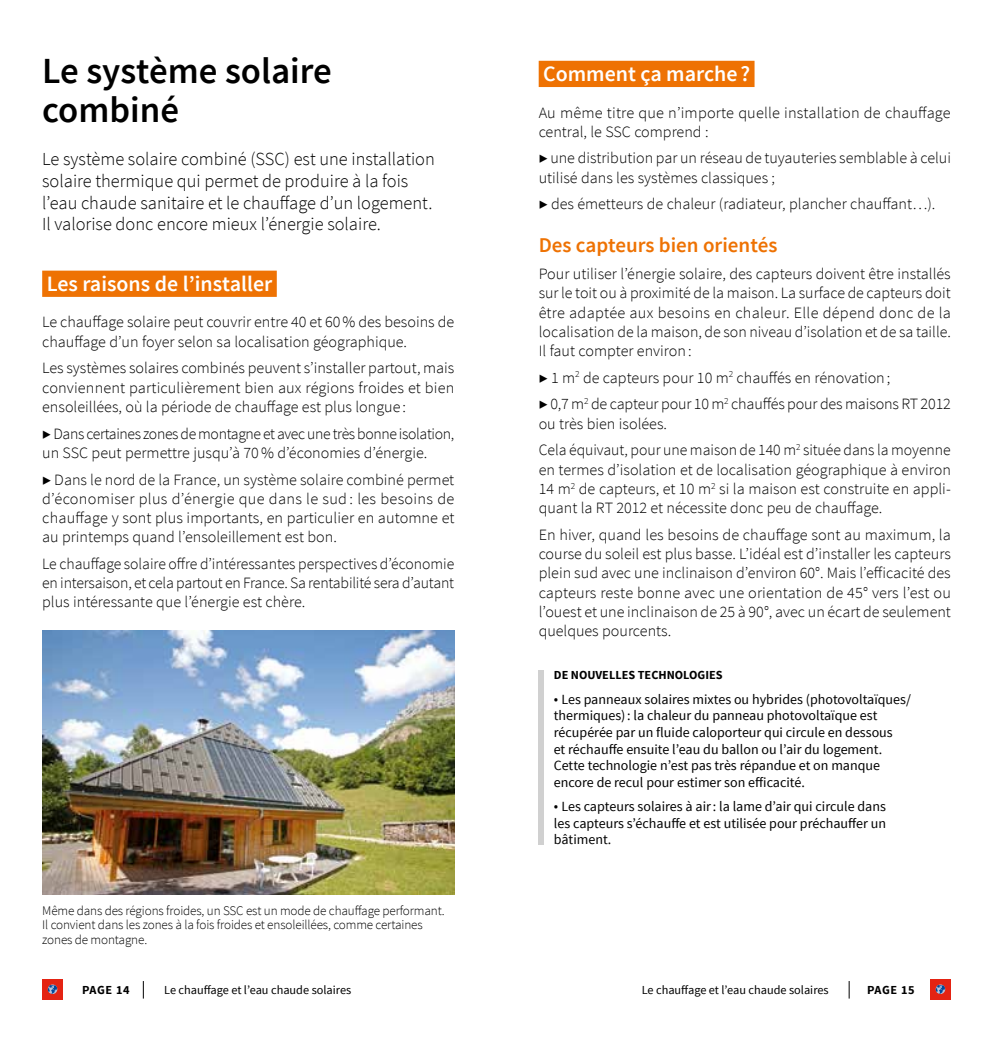
<style>
.page{position:relative;width:993px;height:1042px;background:#fff}
.page>*{position:absolute;margin:0;border:0;box-sizing:border-box;transform-origin:0 0}
.t1{font:600 36.75px/38.5px "Source Sans Pro";color:#000}
.t2{font:600 21.88px "Source Sans Pro";color:#fff}
.t3{font:600 21px "Source Sans Pro";color:#ee7203}
.t4{font:300 18.38px/21.9px "Source Sans Pro";color:#000}
.t5{font:300 15.75px/19.2px "Source Sans Pro";color:#000;text-align:justify}
.t6{font:300 15.75px/19.2px "Source Sans Pro";letter-spacing:-.02em;color:#000}
.t7{font:14px/16.6px "Source Sans Pro";color:#000}
.t8{font:300 13.12px/14.9px "Source Sans Pro";letter-spacing:-.01em;color:#000}
.t9{font:12.25px "Source Sans Pro";color:#000}
.t10{font:700 12.25px "Source Sans Pro";color:#000}
.s1{font-weight:300;font-size:15.75px}
</style>
<div class="page">
<svg style="left:143px;top:981px;width:1px;height:17px"></svg>
<div style="left:42px;top:979px;width:21px;height:21px;background:#e42313"></div>
<svg style="left:48px;top:984px;width:9px;height:10px"></svg>
<svg style="left:848px;top:981px;width:1px;height:17px"></svg>
<div style="left:929px;top:979px;width:21px;height:21px;background:#e42313"></div>
<svg style="left:935px;top:984px;width:9px;height:10px"></svg>
<div style="left:42px;top:271px;width:235px;height:26px;background:#ee7203"></div>
<img style="left:42px;top:630px;width:412px;height:264px">
<div style="left:538px;top:61px;width:216px;height:26px;background:#ee7203"></div>
<div style="left:538px;top:670px;width:5px;height:174px;background:#d0d0d0"></div>
<h1 class="t1" style="left:42px;top:53px;width:291px">Le système solaire combiné</h1>
<p class="t4" style="left:42px;top:148px;width:394px">Le système solaire combiné (SSC) est une installation solaire thermique qui permet de produire à la fois l’eau chaude sanitaire et le chauffage d’un logement.<br>Il valorise donc encore mieux l’énergie solaire.</p>
<h2 class="t2" style="left:47px;top:270px;width:227px">Les raisons de l’installer</h2>
<p class="t5" style="left:42px;top:313px;width:413px">Le chauffage solaire peut couvrir entre 40 et 60% des besoins de chauffage d’un foyer selon sa localisation géographique.</p>
<p class="t5" style="left:42px;top:358px;width:413px">Les systèmes solaires combinés peuvent s’installer partout, mais conviennent particulièrement bien aux régions froides et bien ensoleillées, où la période de chauffage est plus longue :</p>
<p class="t6" style="left:42px;top:424px;width:413px">▶ Dans certaines zones de montagne et avec une très bonne isolation, un SSC peut permettre jusqu’à 70% d’économies d’énergie.</p>
<p class="t5" style="left:42px;top:470px;width:413px">▶ Dans le nord de la France, un système solaire combiné permet d’économiser plus d’énergie que dans le sud : les besoins de chauffage y sont plus importants, en particulier en automne et au printemps quand l’ensoleillement est bon.</p>
<p class="t5" style="left:42px;top:554px;width:413px">Le chauffage solaire offre d’intéressantes perspectives d’économie en intersaison, et cela partout en France. Sa rentabilité sera d’autant plus intéressante que l’énergie est chère.</p>
<p class="t8" style="left:42px;top:903px;width:404px">Même dans des régions froides, un SSC est un mode de chauffage performant.<br>Il convient dans les zones à la fois froides et ensoleillées, comme certaines zones de montagne.</p>
<h2 class="t2" style="left:543px;top:60px;width:208px">Comment ça marche?</h2>
<p class="t5" style="left:538px;top:103px;width:413px">Au même titre que n’importe quelle installation de chauffage central, le SSC comprend :</p>
<p class="t5" style="left:538px;top:149px;width:414px">▶ une distribution par un réseau de tuyauteries semblable à celui utilisé dans les systèmes classiques ;</p>
<p class="t5" style="left:538px;top:195px;width:398px">▶ des émetteurs de chaleur (radiateur, plancher chauffant…).</p>
<h3 class="t3" style="left:538px;top:232px;width:240px">Des capteurs bien orientés</h3>
<p class="t5" style="left:538px;top:264px;width:413px">Pour utiliser l’énergie solaire, des capteurs doivent être installés sur le toit ou à proximité de la maison. La surface de capteurs doit être adaptée aux besoins en chaleur. Elle dépend donc de la localisation de la maison, de son niveau d’isolation et de sa taille.<br>Il faut compter environ:</p>
<p class="t5" style="left:538px;top:364px;width:413px;line-height:26.8px">▶ 1 m<sup>2</sup> de capteurs pour 10 m<sup>2</sup> chauffés en rénovation;<br>▶ 0,7 m<sup>2</sup> de capteur pour 10 m<sup>2</sup> chauffés pour des maisons RT 2012</p>
<p class="t5" style="left:538px;top:410px;width:413px;line-height:26.8px">ou très bien isolées.<br>Cela équivaut, pour une maison de 140 m<sup>2</sup> située dans la moyenne</p>
<p class="t5" style="left:538px;top:460px;width:413px">en termes d’isolation et de localisation géographique à environ 14 m<sup>2</sup> de capteurs, et 10 m<sup>2</sup> si la maison est construite en appli&shy;quant la RT 2012 et nécessite donc peu de chauffage.</p>
<p class="t5" style="left:538px;top:525px;width:413px">En hiver, quand les besoins de chauffage sont au maximum, la course du soleil est plus basse. L’idéal est d’installer les capteurs plein sud avec une inclinaison d’environ 60°. Mais l’efficacité des capteurs reste bonne avec une orientation de 45° vers l’est ou l’ouest et une inclinaison de 25 à 90°, avec un écart de seulement quelques pourcents.</p>
<p class="t10" style="left:553px;top:667px;width:170px">DE NOUVELLES TECHNOLOGIES</p>
<p class="t7" style="left:553px;top:691px;width:358px"><span class="s1">•</span> Les panneaux solaires mixtes ou hybrides (photovoltaïques/ thermiques): la chaleur du panneau photovoltaïque est récupérée par un fluide caloporteur qui circule en dessous<br>et réchauffe ensuite l’eau du ballon ou l’air du logement.<br>Cette technologie n’est pas très répandue et on manque encore de recul pour estimer son efficacité.</p>
<p class="t7" style="left:553px;top:798px;width:333px;text-align:justify"><span class="s1">•</span> Les capteurs solaires à air: la lame d’air qui circule dans les capteurs s’échauffe et est utilisée pour préchauffer un bâtiment.</p>
<p class="t10" style="left:82px;top:981px;width:49px">PAGE 14</p>
<p class="t9" style="left:164px;top:982px;width:188px">Le chauffage et l’eau chaude solaires</p>
<p class="t9" style="left:641px;top:982px;width:188px">Le chauffage et l’eau chaude solaires</p>
<p class="t10" style="left:866px;top:981px;width:49px">PAGE 15</p>
</div>
